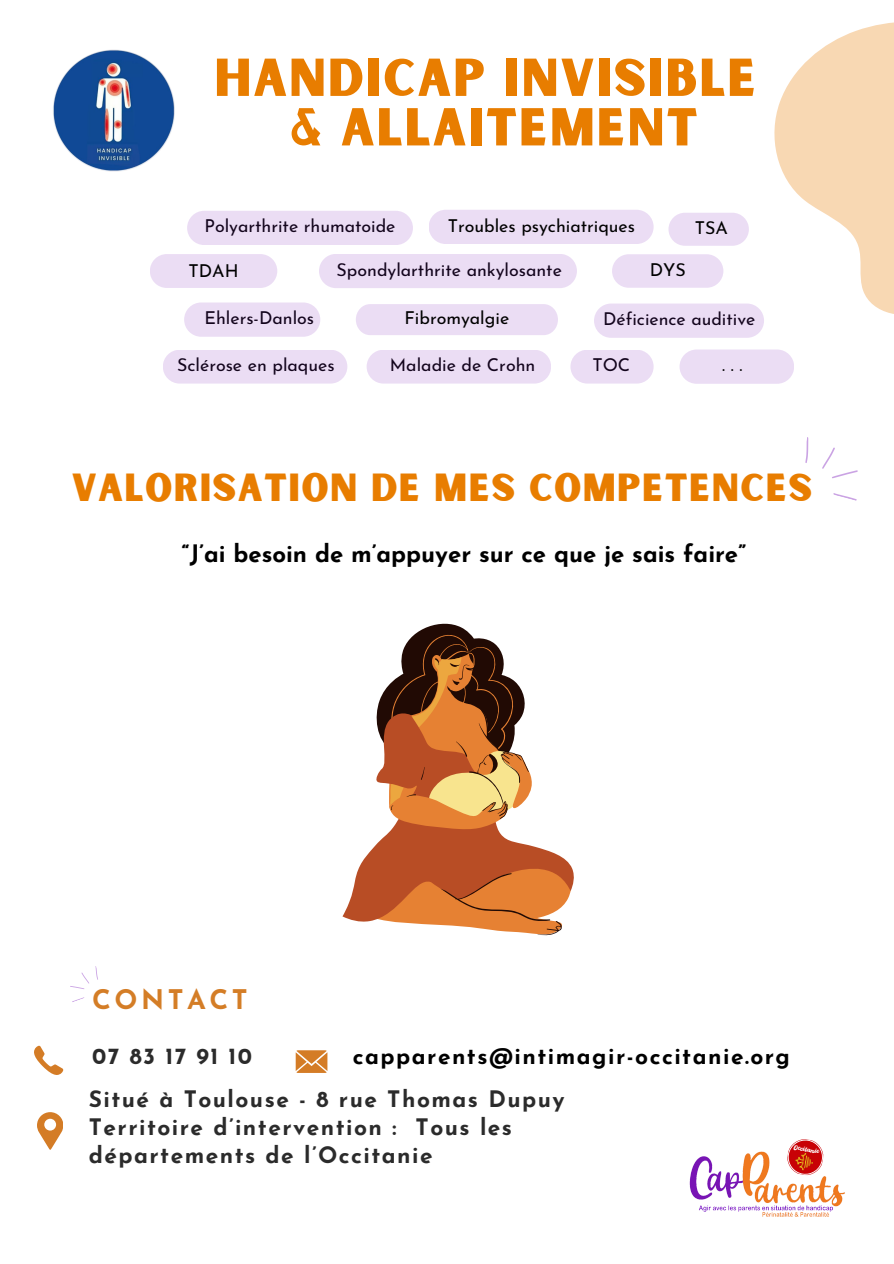
<style>
.page{position:relative;width:894px;height:1264px;background:#fff}
.page>*{position:absolute;margin:0;border:0;box-sizing:border-box;transform-origin:0 0}
.t1{font:50.85px/49.5px "Sunborn Sans One";letter-spacing:.035em;color:#e87d00;text-align:center}
.t2{font:37.5px "Sunborn Sans One";letter-spacing:.035em;color:#e87d00}
.t3{font:700 27px "Josefin Sans";letter-spacing:.13em;color:#d47d26}
.t4{font:700 24px "Josefin Sans";color:#000}
.t5{font:700 22.65px/28.2px "Josefin Sans";letter-spacing:.065em;color:#2b2b2b}
.t6{font:700 22.65px "Josefin Sans";letter-spacing:.065em;color:#000}
.t7{font:17.7px "Josefin Sans";color:#000}
.t8{font:6.45px "Batuphat Script";color:#fff}
</style>
<div class="page">
<svg style="left:789px;top:1139px;width:33px;height:11px"></svg>
<img style="left:791px;top:1149px;width:25px;height:1px">
<img style="left:689px;top:1150px;width:156px;height:67px">
<img style="left:53px;top:49px;width:122px;height:123px;border-radius:50%">
<svg style="left:342px;top:871px;width:232px;height:50px"></svg>
<svg style="left:356px;top:623px;width:217px;height:313px"></svg>
<svg style="left:390px;top:658px;width:172px;height:277px"></svg>
<svg style="left:70px;top:966px;width:28px;height:36px"></svg>
<svg style="left:34px;top:1045px;width:29px;height:30px"></svg>
<svg style="left:295px;top:1050px;width:32px;height:22px"></svg>
<svg style="left:37px;top:1112px;width:26px;height:38px"></svg>
<div style="left:668px;top:213px;width:80px;height:33px;background:#ebddf4;border-radius:17px"></div>
<div style="left:428px;top:210px;width:225px;height:34px;background:#ebddf4;border-radius:17px"></div>
<div style="left:612px;top:254px;width:111px;height:34px;background:#ebddf4;border-radius:17px"></div>
<div style="left:150px;top:254px;width:127px;height:34px;background:#ebddf4;border-radius:17px"></div>
<div style="left:356px;top:304px;width:201px;height:31px;background:#ebddf4;border-radius:15px"></div>
<div style="left:594px;top:303px;width:169px;height:35px;background:#ebddf4;border-radius:17px"></div>
<div style="left:184px;top:302px;width:136px;height:35px;background:#ebddf4;border-radius:17px"></div>
<svg style="left:710px;top:22px;width:183px;height:358px"></svg>
<svg style="left:805px;top:437px;width:4px;height:26px"></svg>
<svg style="left:821px;top:125px;width:72px;height:376px"></svg>
<div style="left:187px;top:211px;width:226px;height:34px;background:#ebddf4;border-radius:17px"></div>
<div style="left:319px;top:254px;width:257px;height:34px;background:#ebddf4;border-radius:17px"></div>
<div style="left:163px;top:350px;width:184px;height:33px;background:#ebddf4;border-radius:17px"></div>
<div style="left:366px;top:350px;width:185px;height:33px;background:#ebddf4;border-radius:17px"></div>
<div style="left:570px;top:350px;width:83px;height:33px;background:#ebddf4;border-radius:17px"></div>
<div style="left:679px;top:349px;width:115px;height:35px;background:#ebddf4;border-radius:17px"></div>
<h5 class="t1" style="left:214px;top:56px;width:543px">HANDICAP INVISIBLE &amp; ALLAITEMENT</h5>
<h5 class="t7" style="left:204px;top:219px;width:192px">Polyarthrite rhumatoide</h5>
<h4 class="t7" style="left:447px;top:219px;width:189px">Troubles psychiatriques</h4>
<h6 class="t7" style="left:694px;top:220px;width:35px">TSA</h6>
<p class="t7" style="left:188px;top:263px;width:52px">TDAH</p>
<h6 class="t7" style="left:336px;top:262px;width:227px">Spondylarthrite ankylosante</h6>
<h6 class="t7" style="left:649px;top:262px;width:38px">DYS</h6>
<h2 class="t7" style="left:204px;top:311px;width:111px">Ehlers-Danlos</h2>
<h6 class="t7" style="left:404px;top:311px;width:106px">Fibromyalgie</h6>
<p class="t7" style="left:603px;top:312px;width:154px">Déficience auditive</p>
<p class="t7" style="left:177px;top:358px;width:159px">Sclérose en plaques</p>
<p class="t7" style="left:389px;top:358px;width:147px">Maladie de Crohn</p>
<h3 class="t7" style="left:592px;top:358px;width:39px">TOC</h3>
<p class="t7" style="left:722px;top:358px;width:22px">...</p>
<h6 class="t2" style="left:72px;top:463px;width:741px">VALORISATION DE MES COMPETENCES</h6>
<h6 class="t4" style="left:182px;top:543px;width:566px">“J’ai besoin de m’appuyer sur ce que je sais faire”</h6>
<h5 class="t3" style="left:92px;top:988px;width:157px">CONTACT</h5>
<h5 class="t6" style="left:352px;top:1046px;width:438px">capparents@intimagir-occitanie.org</h5>
<h6 class="t5" style="left:89px;top:1087px;width:477px">Situé à Toulouse - 8 rue Thomas Dupuy<br>Territoire d’intervention : Tous les départements de l’Occitanie</h6>
<h6 class="t5" style="left:92px;top:1043px;width:161px">07 83 17 91 10</h6>
<p class="t8" style="left:794px;top:1144px;width:27px;rotate:9deg">Occitanie</p>
</div>
